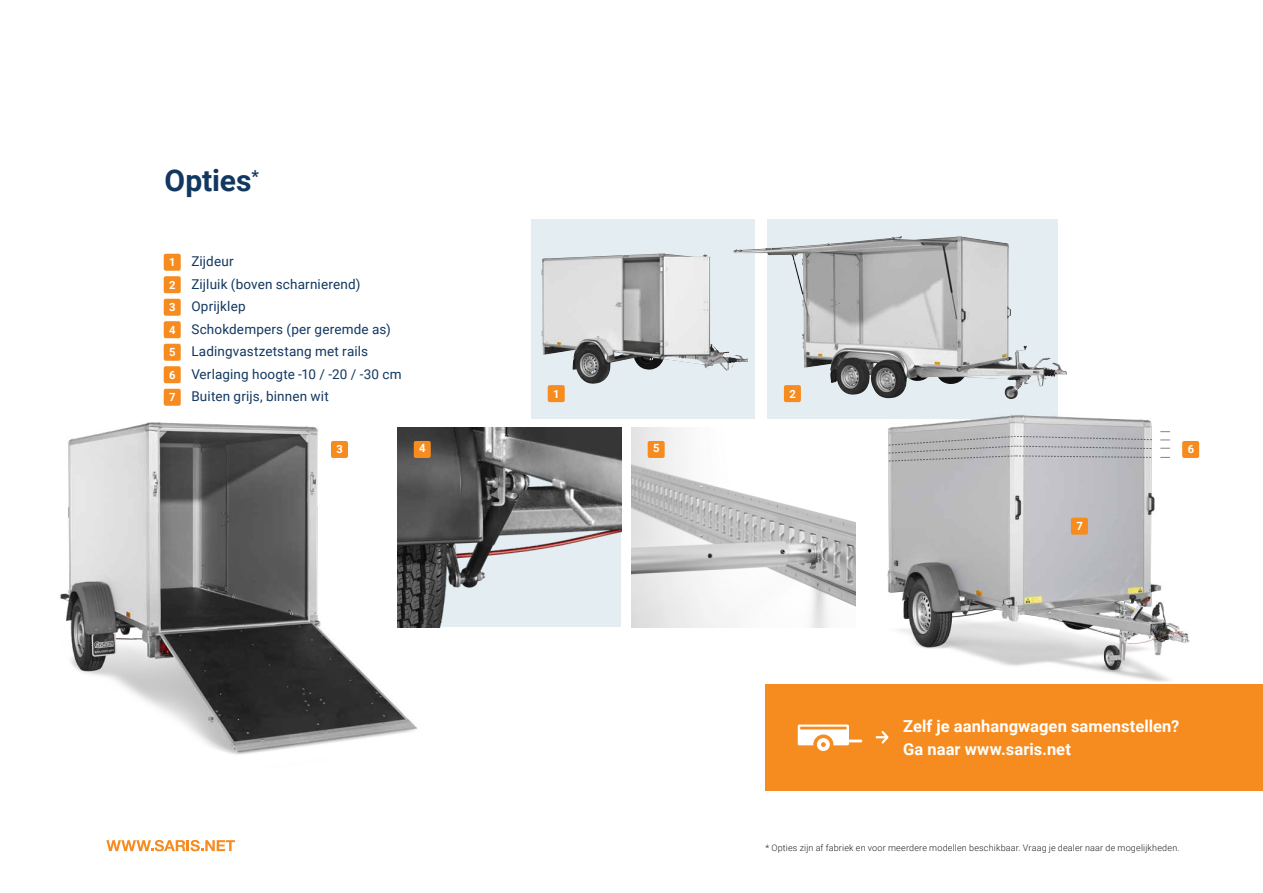
<style>
.page{position:relative;width:1263px;height:893px;background:#fff}
.page>*{position:absolute;margin:0;border:0;box-sizing:border-box;transform-origin:0 0}
.t1{font:700 30px "Roboto";letter-spacing:-.005em;color:#123760}
.t2{font:700 16.5px/22.5px "Roboto";letter-spacing:.005em;color:#fff}
.t3{font:13.5px/22.5px "Roboto";letter-spacing:.01em;color:#123760}
.t4{font:700 11.25px "Roboto";color:#fff}
.t5{font:300 9px "Roboto";letter-spacing:.02em;color:#231f20}
.s1{font-weight:700;font-size:11.25px;color:#fff}
</style>
<div class="page">
<img style="left:631px;top:427px;width:145px;height:200px">
<div style="left:648px;top:441px;width:17px;height:17px;background:#f68c1f;border-radius:2px"></div>
<div style="left:766px;top:685px;width:497px;height:106px;background:#f68c1f"></div>
<svg style="left:798px;top:724px;width:64px;height:27px"></svg>
<svg style="left:877px;top:731px;width:12px;height:13px"></svg>
<img style="left:463px;top:427px;width:158px;height:200px">
<div style="left:531px;top:219px;width:224px;height:200px;background:#e4edf2"></div>
<img style="left:541px;top:253px;width:190px;height:131px">
<svg style="left:767px;top:219px;width:290px;height:200px"></svg>
<div style="left:548px;top:385px;width:17px;height:17px;background:#f68c1f;border-radius:2px"></div>
<img style="left:731px;top:236px;width:170px;height:135px">
<div style="left:784px;top:385px;width:17px;height:17px;background:#f68c1f;border-radius:2px"></div>
<img style="left:60px;top:394px;width:403px;height:361px">
<div style="left:331px;top:441px;width:17px;height:17px;background:#f68c1f;border-radius:2px"></div>
<img style="left:776px;top:390px;width:487px;height:295px">
<svg style="left:888px;top:436px;width:265px;height:26px"></svg>
<div style="left:1182px;top:441px;width:17px;height:17px;background:#f68c1f;border-radius:2px"></div>
<div style="left:1071px;top:518px;width:17px;height:17px;background:#f68c1f;border-radius:2px"></div>
<div style="left:164px;top:254px;width:17px;height:17px;background:#f68c1f;border-radius:2px"></div>
<div style="left:164px;top:276px;width:17px;height:17px;background:#f68c1f;border-radius:2px"></div>
<div style="left:164px;top:299px;width:17px;height:17px;background:#f68c1f;border-radius:2px"></div>
<div style="left:164px;top:321px;width:17px;height:17px;background:#f68c1f;border-radius:2px"></div>
<div style="left:164px;top:344px;width:17px;height:17px;background:#f68c1f;border-radius:2px"></div>
<div style="left:164px;top:366px;width:17px;height:17px;background:#f68c1f;border-radius:2px"></div>
<div style="left:164px;top:389px;width:17px;height:17px;background:#f68c1f;border-radius:2px"></div>
<svg style="left:106px;top:840px;width:129px;height:11px"></svg>
<h1 class="t1" style="left:165px;top:160px;width:96px">Opties<sup>*</sup></h1>
<p class="t3" style="left:169px;top:250px;width:234px"><span class="s1">1</span> Zijdeur<br><span class="s1">2</span> Zijluik (boven scharnierend)<br><span class="s1">3</span> Oprijklep<br><span class="s1">4</span> Schokdempers (per geremde as)<br><span class="s1">5</span> Ladingvastzetstang met rails<br><span class="s1">6</span> Verlaging hoogte -10 / -20 / -30 cm<br><span class="s1">7</span> Buiten grijs, binnen wit</p>
<p class="t4" style="left:553px;top:386px;width:8px">1</p>
<p class="t4" style="left:789px;top:386px;width:8px">2</p>
<p class="t4" style="left:419px;top:441px;width:8px">4</p>
<p class="t4" style="left:653px;top:441px;width:8px">5</p>
<p class="t4" style="left:337px;top:442px;width:8px">3</p>
<p class="t4" style="left:1188px;top:442px;width:8px">6</p>
<p class="t4" style="left:1076px;top:518px;width:8px">7</p>
<p class="t2" style="left:903px;top:715px;width:278px">Zelf je aanhangwagen samenstellen?<br>Ga naar www.saris.net</p>
<p class="t5" style="left:765px;top:842px;width:416px">* Opties zijn af fabriek en voor meerdere modellen beschikbaar. Vraag je dealer naar de mogelijkheden.</p>
</div>
